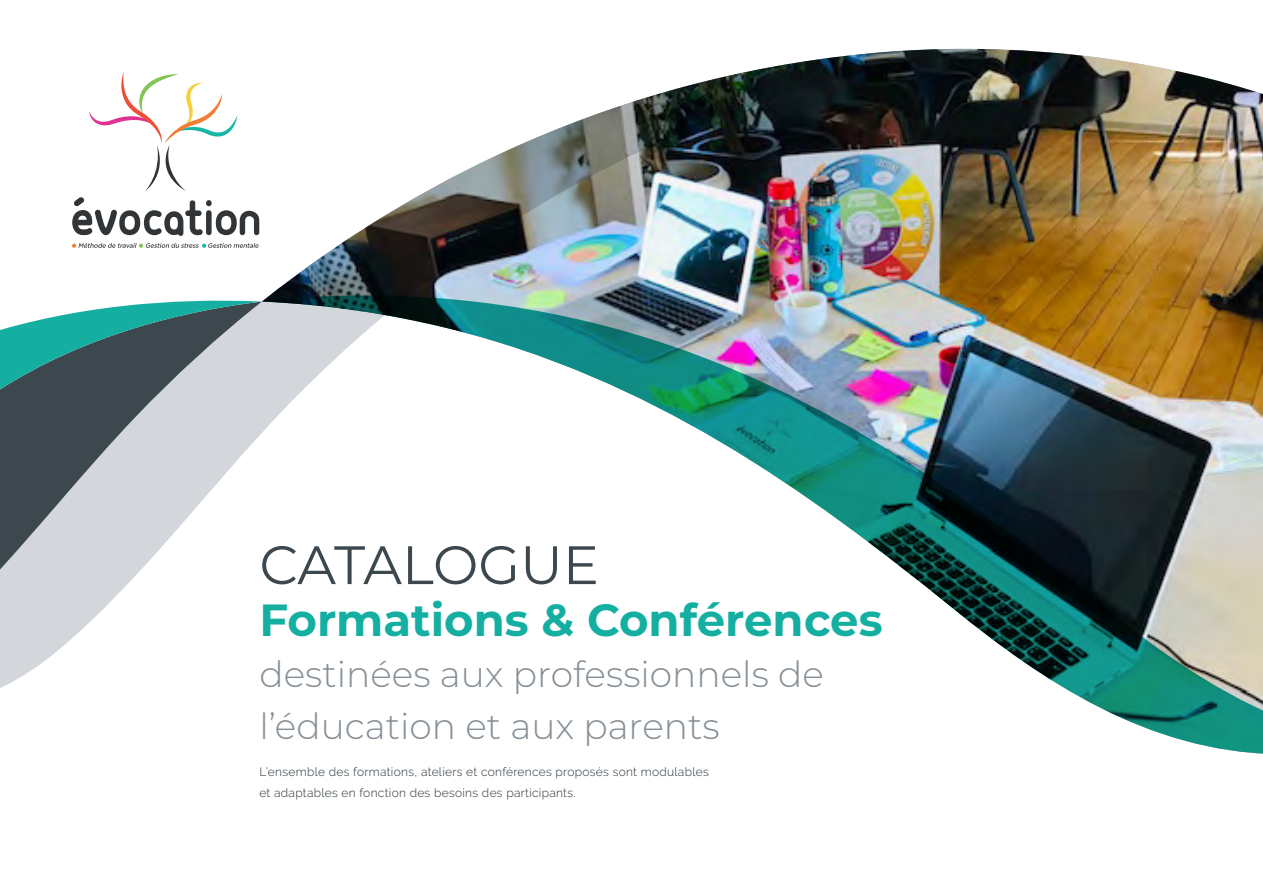
<style>
.page{position:relative;width:1263px;height:893px;background:#fff}
.page>*{position:absolute;margin:0;border:0;box-sizing:border-box;transform-origin:0 0}
.t1{font:54px "Montserrat";letter-spacing:-.005em;color:#3c474e}
.t2{font:700 45px "Montserrat";color:#15afa2}
.t3{font:300 36px/51.6px "Montserrat";color:#868f96}
.p1{font:300 12px/21px "Raleway";letter-spacing:.025em;color:#273139}
</style>
<div class="page">
<img style="left:1002px;top:49px;width:261px;height:245px">
<img style="left:0;top:48px;width:1002px;height:640px">
<svg style="left:0;top:297px;width:262px;height:101px;background:#679495"></svg>
<img style="left:262px;top:294px;width:1001px;height:460px">
<svg style="left:72px;top:197px;width:187px;height:39px"></svg>
<svg style="left:89px;top:72px;width:148px;height:119px"></svg>
<svg style="left:72px;top:243px;width:187px;height:5px"></svg>
<p class="t1" style="left:259px;top:528px;width:341px">CATALOGUE</p>
<p class="t2" style="left:259px;top:587px;width:625px">Formations &amp; Conférences</p>
<p class="t3" style="left:259px;top:648px;width:566px">destinées aux professionnels de l’éducation et aux parents</p>
<p class="p1" style="left:259px;top:761px;width:451px">L’ensemble des formations, ateliers et conférences proposés sont modulables et adaptables en fonction des besoins des participants.</p>
</div>
